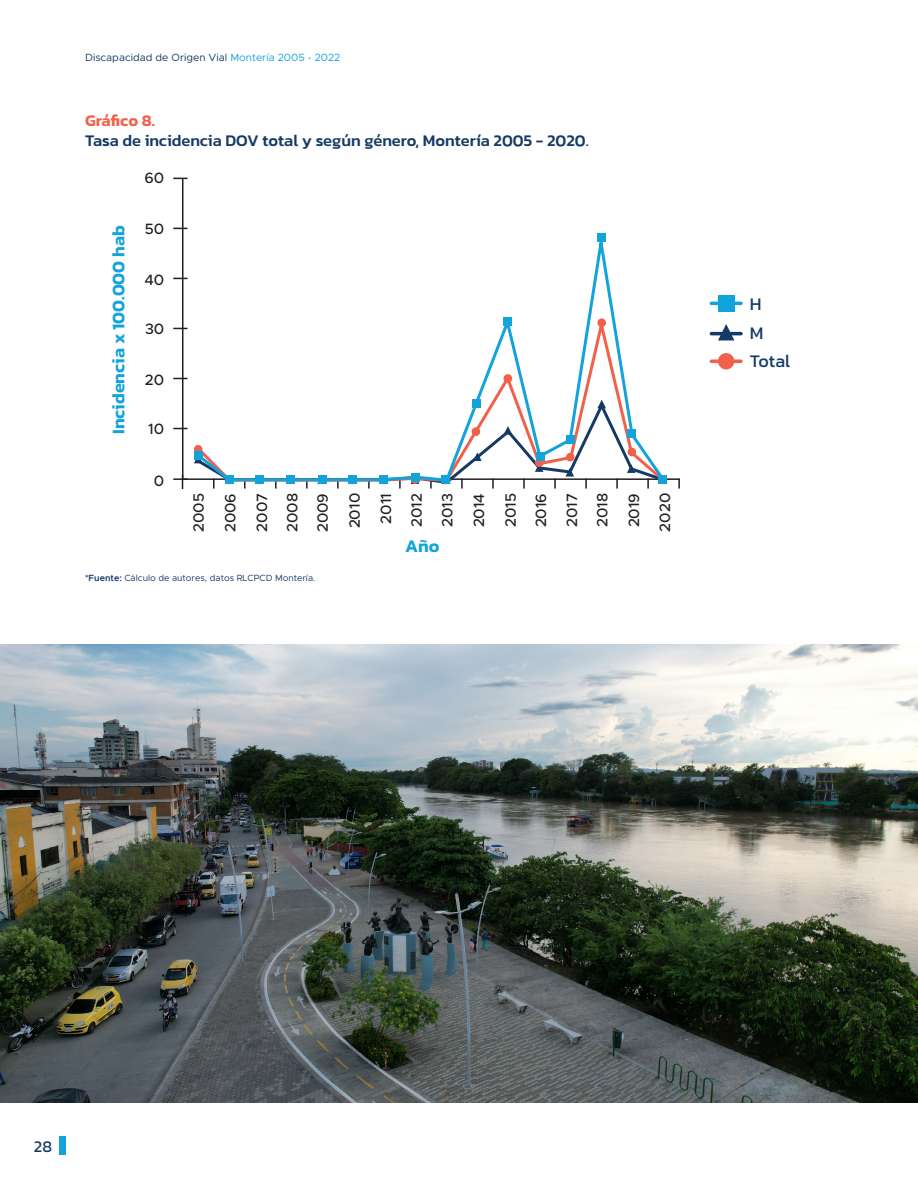
<style>
.page{position:relative;width:918px;height:1188px;background:#fff}
.page>*{position:absolute;margin:0;border:0;box-sizing:border-box;transform-origin:0 0}
.t1{font:600 18px "Kanit";color:#13a3db}
.t2{font:18px "Kanit";color:#143a65}
.t3{font:500 16.5px "Kanit";color:#143a65}
.t4{font:600 16.5px "Kanit";color:#f1614a}
.t5{font:16.5px "Kanit";color:#143a65}
.t6{font:500 15px "Metropolis";color:#231f20}
.t7{font:10.5px "Metropolis";color:#143a65}
.t8{font:9px "Metropolis";color:#143a65}
.s1{color:#13a3db}
.s2{font-weight:600}
</style>
<div class="page">
<div style="left:60px;top:1136px;width:6px;height:19px;background:#13a3db"></div>
<img style="left:0;top:644px;width:918px;height:459px">
<div style="left:718px;top:295px;width:16px;height:17px;background:#13a3db"></div>
<hr style="left:710px;top:302px;width:33px;height:3px;background:#13a3db;border-radius:2px">
<svg style="left:718px;top:324px;width:16px;height:16px"></svg>
<hr style="left:710px;top:332px;width:33px;height:3px;background:#143a65;border-radius:2px">
<div style="left:718px;top:353px;width:16px;height:17px;background:#f1614a;border-radius:50%"></div>
<hr style="left:710px;top:360px;width:33px;height:3px;background:#f1614a;border-radius:2px">
<svg style="left:173px;top:428px;width:15px;height:1px"></svg>
<svg style="left:173px;top:378px;width:15px;height:1px"></svg>
<svg style="left:173px;top:328px;width:15px;height:1px"></svg>
<svg style="left:173px;top:278px;width:15px;height:1px"></svg>
<svg style="left:173px;top:178px;width:15px;height:1px"></svg>
<svg style="left:173px;top:228px;width:15px;height:1px"></svg>
<hr style="left:182px;top:178px;width:1px;height:302px;background:#231f20">
<svg style="left:678px;top:480px;width:2px;height:9px"></svg>
<hr style="left:183px;top:478px;width:497px;height:2px;background:#231f20">
<svg style="left:173px;top:475px;width:15px;height:14px"></svg>
<svg style="left:194px;top:233px;width:474px;height:251px"></svg>
<p class="t7" style="left:85px;top:51px;width:257px">Discapacidad de Origen Vial <span class="s1">Montería 2005 - 2022</span></p>
<p class="t4" style="left:85px;top:108px;width:71px">Gráfico 8.</p>
<p class="t3" style="left:85px;top:128px;width:505px">Tasa de incidencia DOV total y según género, Montería 2005 - 2020.</p>
<p class="t1" style="left:105px;top:434px;width:210px;rotate:-90deg">Incidencia x 100.000 hab</p>
<p class="t6" style="left:144px;top:169px;width:21px">60</p>
<p class="t6" style="left:145px;top:220px;width:21px">50</p>
<p class="t6" style="left:144px;top:270px;width:21px">40</p>
<p class="t6" style="left:145px;top:320px;width:21px">30</p>
<p class="t6" style="left:145px;top:370px;width:21px">20</p>
<p class="t6" style="left:148px;top:420px;width:18px">10</p>
<p class="t6" style="left:154px;top:471px;width:12px">0</p>
<p class="t6" style="left:221px;top:532px;width:41px;rotate:-90deg">2006</p>
<p class="t6" style="left:253px;top:532px;width:40px;rotate:-90deg">2007</p>
<p class="t6" style="left:345px;top:528px;width:37px;rotate:-90deg">2010</p>
<p class="t6" style="left:377px;top:524px;width:32px;rotate:-90deg">2011</p>
<p class="t6" style="left:470px;top:527px;width:36px;rotate:-90deg">2014</p>
<p class="t6" style="left:501px;top:527px;width:36px;rotate:-90deg">2015</p>
<p class="t6" style="left:562px;top:527px;width:35px;rotate:-90deg">2017</p>
<p class="t6" style="left:283px;top:532px;width:40px;rotate:-90deg">2008</p>
<p class="t6" style="left:407px;top:527px;width:35px;rotate:-90deg">2012</p>
<p class="t6" style="left:532px;top:527px;width:36px;rotate:-90deg">2016</p>
<p class="t6" style="left:593px;top:527px;width:36px;rotate:-90deg">2018</p>
<p class="t6" style="left:625px;top:527px;width:36px;rotate:-90deg">2019</p>
<p class="t6" style="left:656px;top:532px;width:40px;rotate:-90deg">2020</p>
<p class="t6" style="left:189px;top:532px;width:40px;rotate:-90deg">2005</p>
<p class="t6" style="left:313px;top:532px;width:41px;rotate:-90deg">2009</p>
<p class="t6" style="left:438px;top:527px;width:35px;rotate:-90deg">2013</p>
<p class="t1" style="left:405px;top:532px;width:36px">Año</p>
<p class="t8" style="left:85px;top:572px;width:232px"><span class="s2">*Fuente:</span> Cálculo de autores, datos RLCPCD Montería.</p>
<p class="t2" style="left:750px;top:291px;width:13px">H</p>
<p class="t2" style="left:750px;top:320px;width:15px">M</p>
<p class="t2" style="left:750px;top:348px;width:42px">Total</p>
<p class="t5" style="left:34px;top:1134px;width:20px">28</p>
</div>
